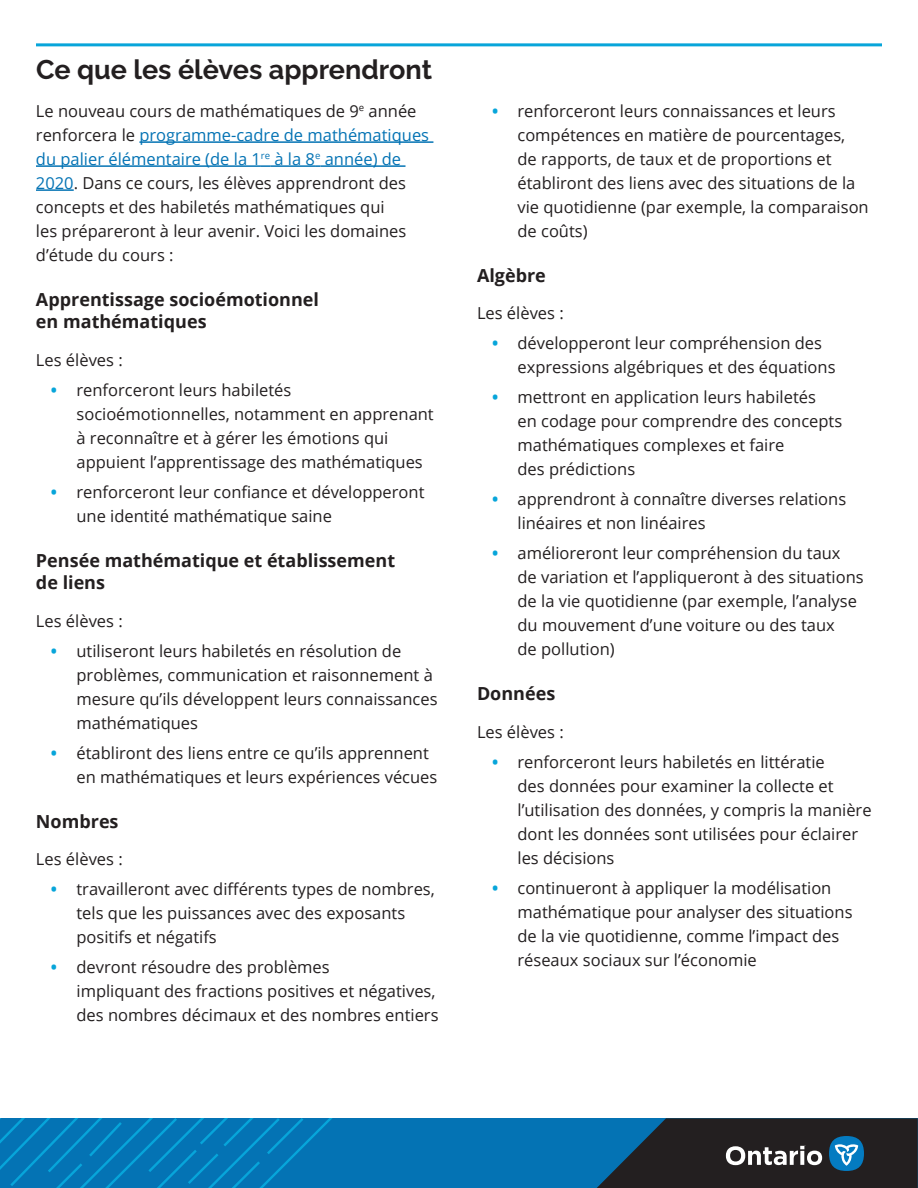
<style>
.page{position:relative;width:918px;height:1188px;background:#fff}
.page>*{position:absolute;margin:0;border:0;box-sizing:border-box;transform-origin:0 0}
.t1{font:700 27px "Raleway";color:#231f20}
.t2{font:700 18px/22.5px "Open Sans";color:#231f20}
.t3{font:16.5px/24px "Open Sans";color:#231f20}
.s1{color:#0473b4}
.s2{font-weight:700;color:#07a5da}
</style>
<div class="page">
<div style="left:0;top:1118px;width:918px;height:70px;background:#0473b4"></div>
<svg style="left:0;top:1118px;width:333px;height:70px"></svg>
<svg style="left:597px;top:1118px;width:321px;height:70px;background:#28353f"></svg>
<hr style="left:36px;top:43px;width:846px;height:3px;background:#07a5da">
<hr style="left:139px;top:141px;width:294px;height:2px;background:#0473b4">
<hr style="left:36px;top:165px;width:225px;height:2px;background:#0473b4">
<svg style="left:261px;top:165px;width:9px;height:2px"></svg>
<hr style="left:270px;top:165px;width:45px;height:2px;background:#0473b4">
<hr style="left:320px;top:165px;width:86px;height:2px;background:#0473b4">
<hr style="left:36px;top:189px;width:38px;height:2px;background:#0473b4">
<h2 class="t1" style="left:36px;top:49px;width:398px">Ce que les élèves apprendront</h2>
<p class="t3" style="left:36px;top:98px;width:395px">Le nouveau cours de mathématiques de 9<sup>e</sup> année renforcera le <span class="s1">programme-cadre de mathématiques du palier élémentaire (de la 1</span><sup>re</sup> <span class="s1">à la 8</span><sup>e</sup> <span class="s1">année) de 2020</span>. Dans ce cours, les élèves apprendront des concepts et des habiletés mathématiques qui<br>les prépareront à leur avenir. Voici les domaines d’étude du cours :</p>
<h3 class="t2" style="left:36px;top:288px;width:285px">Apprentissage socioémotionnel en mathématiques</h3>
<p class="t3" style="left:36px;top:347px;width:88px">Les élèves :</p>
<p class="t3" style="left:76px;top:377px;width:359px;text-indent:-26px"><span class="s2">•</span> renforceront leurs habiletés socioémotionnelles, notamment en apprenant à reconnaître et à gérer les émotions qui appuient l’apprentissage des mathématiques</p>
<p class="t3" style="left:76px;top:479px;width:350px;text-indent:-26px"><span class="s2">•</span> renforceront leur confiance et développeront une identité mathématique saine</p>
<h3 class="t2" style="left:36px;top:549px;width:361px">Pensée mathématique et établissement de liens</h3>
<p class="t3" style="left:36px;top:608px;width:88px">Les élèves :</p>
<p class="t3" style="left:76px;top:638px;width:363px;text-indent:-26px"><span class="s2">•</span> utiliseront leurs habiletés en résolution de problèmes, communication et raisonnement à mesure qu’ils développent leurs connaissances mathématiques</p>
<p class="t3" style="left:76px;top:740px;width:362px;text-indent:-26px"><span class="s2">•</span> établiront des liens entre ce qu’ils apprennent en mathématiques et leurs expériences vécues</p>
<h3 class="t2" style="left:36px;top:810px;width:84px">Nombres</h3>
<p class="t3" style="left:36px;top:847px;width:88px">Les élèves :</p>
<p class="t3" style="left:76px;top:877px;width:360px;text-indent:-26px"><span class="s2">•</span> travailleront avec différents types de nombres, tels que les puissances avec des exposants positifs et négatifs</p>
<p class="t3" style="left:76px;top:955px;width:364px;text-indent:-26px"><span class="s2">•</span> devront résoudre des problèmes<br>impliquant des fractions positives et négatives, des nombres décimaux et des nombres entiers</p>
<p class="t3" style="left:518px;top:98px;width:353px;text-indent:-26px"><span class="s2">•</span> renforceront leurs connaissances et leurs compétences en matière de pourcentages, de rapports, de taux et de proportions et établiront des liens avec des situations de la vie quotidienne (par exemple, la comparaison de coûts)</p>
<h3 class="t2" style="left:477px;top:264px;width:70px">Algèbre</h3>
<p class="t3" style="left:477px;top:301px;width:88px">Les élèves :</p>
<p class="t3" style="left:518px;top:331px;width:320px;text-indent:-26px"><span class="s2">•</span> développeront leur compréhension des expressions algébriques et des équations</p>
<p class="t3" style="left:518px;top:385px;width:326px;text-indent:-26px"><span class="s2">•</span> mettront en application leurs habiletés<br>en codage pour comprendre des concepts mathématiques complexes et faire<br>des prédictions</p>
<p class="t3" style="left:518px;top:487px;width:330px;text-indent:-26px"><span class="s2">•</span> apprendront à connaître diverses relations linéaires et non linéaires</p>
<p class="t3" style="left:518px;top:541px;width:348px;text-indent:-26px"><span class="s2">•</span> amélioreront leur compréhension du taux de variation et l’appliqueront à des situations de la vie quotidienne (par exemple, l’analyse du mouvement d’une voiture ou des taux<br>de pollution)</p>
<h3 class="t2" style="left:477px;top:682px;width:80px">Données</h3>
<p class="t3" style="left:477px;top:719px;width:88px">Les élèves :</p>
<p class="t3" style="left:518px;top:749px;width:356px;text-indent:-26px"><span class="s2">•</span> renforceront leurs habiletés en littératie<br>des données pour examiner la collecte et l’utilisation des données, y compris la manière dont les données sont utilisées pour éclairer les décisions</p>
<p class="t3" style="left:518px;top:875px;width:337px;text-indent:-26px"><span class="s2">•</span> continueront à appliquer la modélisation mathématique pour analyser des situations de la vie quotidienne, comme l’impact des réseaux sociaux sur l’économie</p>
</div>
